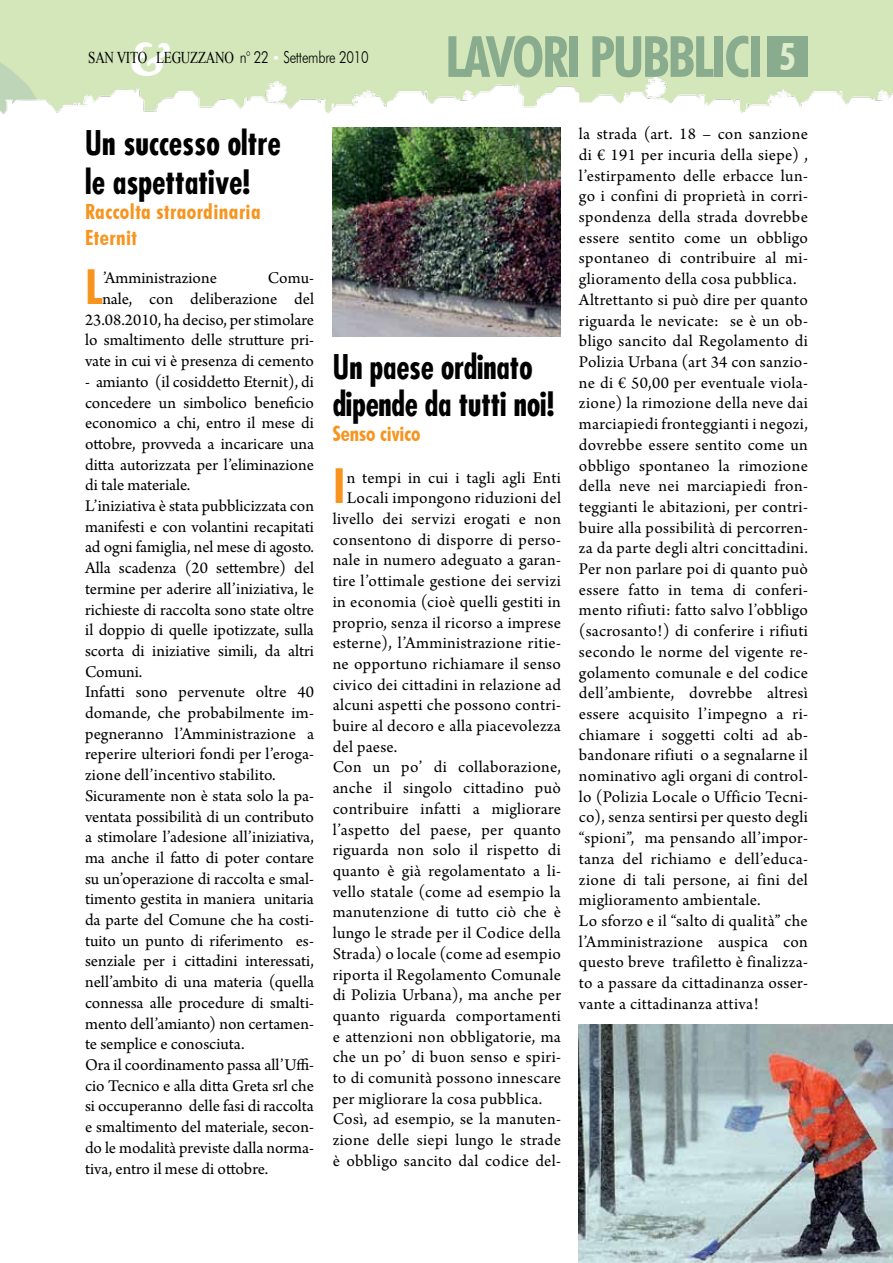
<style>
.page{position:relative;width:893px;height:1263px;background:#fff}
.page>*{position:absolute;margin:0;border:0;box-sizing:border-box;transform-origin:0 0}
.t1{font:700 condensed 57px "Futura BT";letter-spacing:-.04em;color:#89ac8f}
.t2{font:700 condensed 48.3px "Futura BT";color:#f7941e}
.t3{font:700 45px "Cooper BT";color:#fff}
.t4{font:700 condensed 33px/37.5px "Futura";letter-spacing:-.005em;color:#000;scale:.94 1}
.t5{font:700 condensed 33px/39.6px "Futura";letter-spacing:-.005em;color:#000;scale:.96 1}
.t6{font:700 condensed 21px/25.2px "Futura BT";letter-spacing:.02em;color:#f7941e}
.t7{font:700 condensed 21px "Futura BT";color:#f7941e}
.t8{font:17.25px/20.7px "Arno Pro";letter-spacing:.015em;color:#000}
.t9{font:300 16.5px "Futura BT";letter-spacing:-.02em;color:#000;scale:.8 1}
.s1{font-size:37.5px;color:#deedcb}
.s2{font-family:"Times New Roman";font-weight:400}
.s3{font-size:13.5px;color:#fff}
</style>
<div class="page">
<img style="left:0;top:0;width:893px;height:114px">
<div style="left:767px;top:37px;width:41px;height:40px;background:#89ac8f"></div>
<img style="left:332px;top:128px;width:229px;height:209px">
<img style="left:579px;top:1025px;width:314px;height:238px">
<h3 class="t3" style="left:130px;top:32px;width:41px">&amp;</h3>
<h1 class="t1" style="left:445px;top:22px;width:352px">LAVORI PUBBLICI <span class="s1">5</span></h1>
<p class="t9" style="left:88px;top:47px;width:352px"><span class="s2">SAN VITO LEGUZZANO</span> n° 22 <span class="s3">•</span> Settembre 2010</p>
<h3 class="t5" style="left:85px;top:122px;width:205px">Un successo oltre le aspettative!</h3>
<p class="t6" style="left:85px;top:199px;width:177px">Raccolta straordinaria<br>Eternit</p>
<h2 class="t2" style="left:85px;top:257px;width:19px">L</h2>
<p class="t8" style="left:102px;top:269px;width:116px">’Amministrazione</p>
<p class="t8" style="left:85px;top:269px;width:230px;text-align:right">Comu-<br>nale, con deliberazione del<br>23.08.2010, ha deciso, per stimolare lo smaltimento delle strutture pri&shy;vate in cui vi è presenza di cemento</p>
<p class="t8" style="left:85px;top:372px;width:230px">- amianto (il cosiddetto Eternit), di concedere un simbolico beneficio economico a chi, entro il mese di ottobre, provveda a incaricare una ditta autorizzata per l’eliminazione di tale materiale.<br>L’iniziativa è stata pubblicizzata con manifesti e con volantini recapitati ad ogni famiglia, nel mese di agosto.<br>Alla scadenza (20 settembre) del termine per aderire all’iniziativa, le richieste di raccolta sono state oltre il doppio di quelle ipotizzate, sulla scorta di iniziative simili, da altri Comuni.<br>Infatti sono pervenute oltre 40 domande, che probabilmente im&shy;pegneranno l’Amministrazione a reperire ulteriori fondi per l’eroga&shy;zione dell’incentivo stabilito.<br>Sicuramente non è stata solo la pa&shy;ventata possibilità di un contributo a stimolare l’adesione all’iniziativa, ma anche il fatto di poter contare su un’operazione di raccolta e smal&shy;timento gestita in maniera unitaria da parte del Comune che ha costi&shy;tuito un punto di riferimento es&shy;senziale per i cittadini interessati, nell’ambito di una materia (quella connessa alle procedure di smalti&shy;mento dell’amianto) non certamen&shy;te semplice e conosciuta.<br>Ora il coordinamento passa all’Uffi&shy;cio Tecnico e alla ditta Greta srl che si occuperanno delle fasi di raccolta e smaltimento del materiale, secon&shy;do le modalità previste dalla norma&shy;tiva, entro il mese di ottobre.</p>
<h3 class="t4" style="left:333px;top:347px;width:237px">Un paese ordinato dipende da tutti noi!</h3>
<p class="t7" style="left:333px;top:421px;width:89px">Senso civico</p>
<h2 class="t2" style="left:333px;top:457px;width:15px">I</h2>
<p class="t8" style="left:347px;top:468px;width:216px">n tempi in cui i tagli agli Enti</p>
<p class="t8" style="left:347px;top:489px;width:216px">Locali impongono riduzioni del</p>
<p class="t8" style="left:333px;top:509px;width:230px">livello dei servizi erogati e non</p>
<p class="t8" style="left:333px;top:530px;width:230px">consentono di disporre di perso-</p>
<p class="t8" style="left:333px;top:551px;width:230px">nale in numero adeguato a garan-</p>
<p class="t8" style="left:333px;top:571px;width:230px">tire l’ottimale gestione dei servizi</p>
<p class="t8" style="left:333px;top:592px;width:230px">in economia (cioè quelli gestiti in</p>
<p class="t8" style="left:333px;top:613px;width:230px">proprio, senza il ricorso a imprese</p>
<p class="t8" style="left:333px;top:634px;width:230px">esterne), l’Amministrazione ritie-</p>
<p class="t8" style="left:333px;top:654px;width:230px">ne opportuno richiamare il senso</p>
<p class="t8" style="left:333px;top:675px;width:230px">civico dei cittadini in relazione ad</p>
<p class="t8" style="left:333px;top:696px;width:230px">alcuni aspetti che possono contri-</p>
<p class="t8" style="left:333px;top:716px;width:230px">buire al decoro e alla piacevolezza</p>
<p class="t8" style="left:333px;top:737px;width:66px">del paese.</p>
<p class="t8" style="left:333px;top:758px;width:230px">Con un po’ di collaborazione,</p>
<p class="t8" style="left:333px;top:778px;width:230px">anche il singolo cittadino può</p>
<p class="t8" style="left:333px;top:799px;width:230px">contribuire infatti a migliorare</p>
<p class="t8" style="left:333px;top:820px;width:230px">l’aspetto del paese, per quanto</p>
<p class="t8" style="left:333px;top:841px;width:230px">riguarda non solo il rispetto di</p>
<p class="t8" style="left:333px;top:861px;width:230px">quanto è già regolamentato a li-</p>
<p class="t8" style="left:333px;top:882px;width:230px">vello statale (come ad esempio la</p>
<p class="t8" style="left:333px;top:903px;width:230px">manutenzione di tutto ciò che è</p>
<p class="t8" style="left:333px;top:923px;width:230px">lungo le strade per il Codice della</p>
<p class="t8" style="left:333px;top:944px;width:230px">Strada) o locale (come ad esempio</p>
<p class="t8" style="left:333px;top:965px;width:230px">riporta il Regolamento Comunale</p>
<p class="t8" style="left:333px;top:985px;width:230px">di Polizia Urbana), ma anche per</p>
<p class="t8" style="left:333px;top:1006px;width:230px">quanto riguarda comportamenti</p>
<p class="t8" style="left:333px;top:1027px;width:230px">e attenzioni non obbligatorie, ma</p>
<p class="t8" style="left:333px;top:1048px;width:230px">che un po’ di buon senso e spiri-</p>
<p class="t8" style="left:333px;top:1068px;width:230px">to di comunità possono innescare</p>
<p class="t8" style="left:333px;top:1089px;width:211px">per migliorare la cosa pubblica.</p>
<p class="t8" style="left:333px;top:1110px;width:230px">Così, ad esempio, se la manuten-</p>
<p class="t8" style="left:333px;top:1130px;width:230px">zione delle siepi lungo le strade</p>
<p class="t8" style="left:333px;top:1151px;width:230px">è obbligo sancito dal codice del-</p>
<p class="t8" style="left:579px;top:125px;width:230px">la strada (art. 18 – con sanzione di € 191 per incuria della siepe) , l’estirpamento delle erbacce lun&shy;go i confini di proprietà in corri&shy;spondenza della strada dovrebbe essere sentito come un obbligo spontaneo di contribuire al mi&shy;glioramento della cosa pubblica.<br>Altrettanto si può dire per quanto riguarda le nevicate: se è un ob&shy;bligo sancito dal Regolamento di Polizia Urbana (art 34 con sanzio&shy;ne di € 50,00 per eventuale viola&shy;zione) la rimozione della neve dai marciapiedi fronteggianti i negozi, dovrebbe essere sentito come un obbligo spontaneo la rimozione della neve nei marciapiedi fron&shy;teggianti le abitazioni, per contri&shy;buire alla possibilità di percorren&shy;za da parte degli altri concittadini.<br>Per non parlare poi di quanto può essere fatto in tema di conferi&shy;mento rifiuti: fatto salvo l’obbligo (sacrosanto!) di conferire i rifiuti secondo le norme del vigente re&shy;golamento comunale e del codice dell’ambiente, dovrebbe altresì essere acquisito l’impegno a ri&shy;chiamare i soggetti colti ad ab&shy;bandonare rifiuti o a segnalarne il nominativo agli organi di control&shy;lo (Polizia Locale o Ufficio Tecni&shy;co), senza sentirsi per questo degli “spioni”, ma pensando all’impor&shy;tanza del richiamo e dell’educa&shy;zione di tali persone, ai fini del miglioramento ambientale.<br>Lo sforzo e il “salto di qualità” che l’Amministrazione auspica con questo breve trafiletto è finalizza&shy;to a passare da cittadinanza osser&shy;vante a cittadinanza attiva!</p>
</div>
